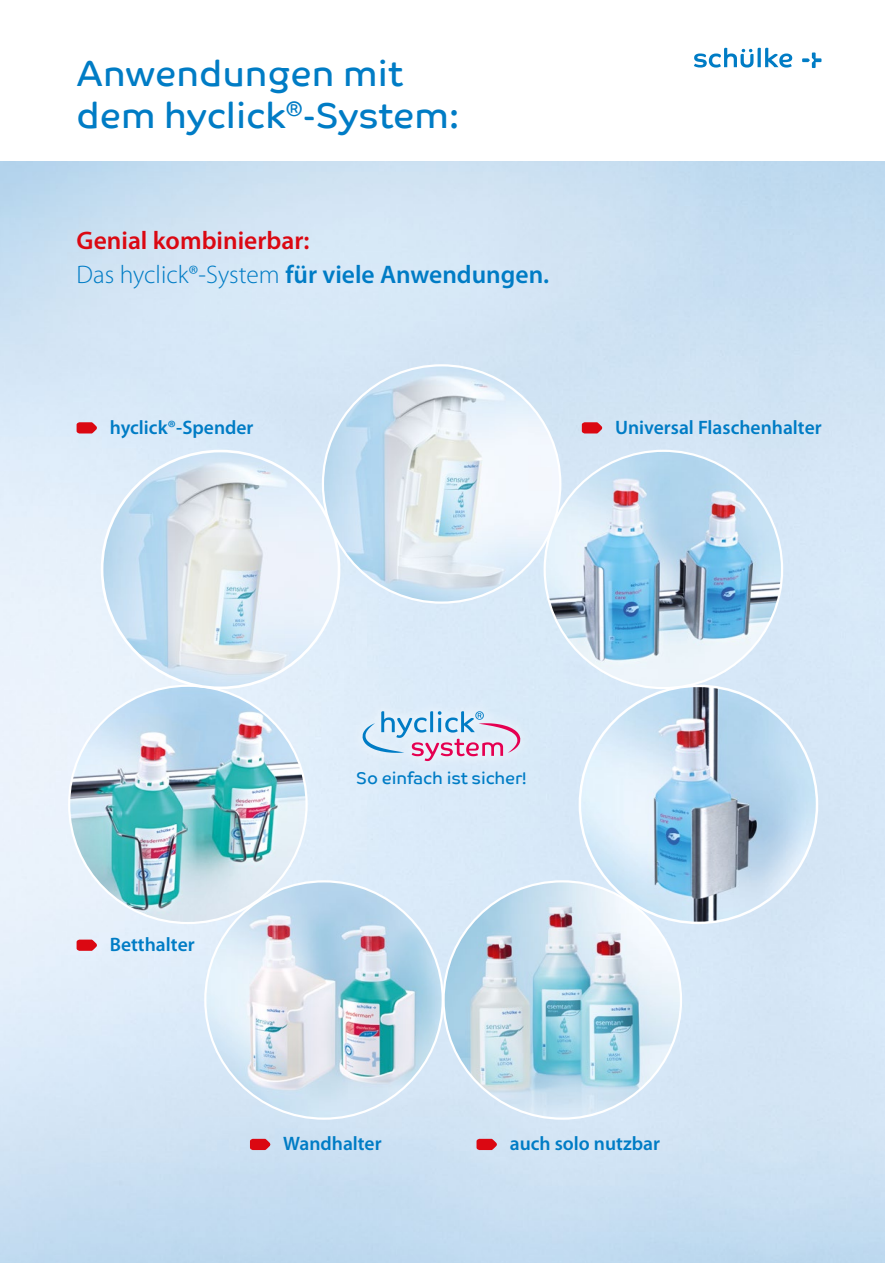
<style>
.page{position:relative;width:885px;height:1263px;background:#fff}
.page>*{position:absolute;margin:0;border:0;box-sizing:border-box;transform-origin:0 0}
.t1{font:36px/42px "Co Text";color:#007cc5}
.t2{font:600 25.5px/34.5px "Myriad Pro";color:#007cc5}
.t3{font:600 19.5px "Myriad Pro";color:#007cc5}
.t4{font:17.1px "Co Text";letter-spacing:-.01em;color:#007cc5}
.s1{color:#db0812}
.s2{font-weight:300}
</style>
<div class="page">
<img style="left:205px;top:881px;width:237px;height:238px;border-radius:119px">
<img style="left:69px;top:686px;width:237px;height:237px;border-radius:119px">
<img style="left:443px;top:881px;width:238px;height:238px;border-radius:119px">
<img style="left:580px;top:687px;width:236px;height:236px">
<img style="left:102px;top:451px;width:237px;height:237px;border-radius:118px">
<img style="left:323px;top:365px;width:237px;height:238px;border-radius:119px">
<img style="left:544px;top:451px;width:238px;height:237px;border-radius:119px">
<svg style="left:250px;top:1139px;width:20px;height:11px"></svg>
<svg style="left:77px;top:422px;width:20px;height:11px"></svg>
<div style="left:350px;top:698px;width:183px;height:76px;background:#dbebf9"></div>
<svg style="left:362px;top:711px;width:158px;height:50px"></svg>
<svg style="left:77px;top:939px;width:20px;height:12px"></svg>
<svg style="left:476px;top:1139px;width:21px;height:11px"></svg>
<svg style="left:581px;top:422px;width:21px;height:11px"></svg>
<svg style="left:694px;top:48px;width:98px;height:20px"></svg>
<svg style="left:802px;top:52px;width:19px;height:16px"></svg>
<h1 class="t1" style="left:77px;top:52px;width:384px">Anwendungen mit dem hyclick<sup>®</sup>-System:</h1>
<h2 class="t2" style="left:77px;top:222px;width:474px"><span class="s1">Genial kombinierbar:<br></span><span class="s2">Das hyclick®-System</span> für viele Anwendungen.</h2>
<p class="t3" style="left:110px;top:414px;width:145px">hyclick®-Spender</p>
<p class="t3" style="left:615px;top:414px;width:208px">Universal Flaschenhalter</p>
<p class="t3" style="left:110px;top:932px;width:86px">Betthalter</p>
<p class="t4" style="left:356px;top:768px;width:172px">So einfach ist sicher!</p>
<p class="t3" style="left:283px;top:1131px;width:100px">Wandhalter</p>
<p class="t3" style="left:509px;top:1131px;width:152px">auch solo nutzbar</p>
</div>
